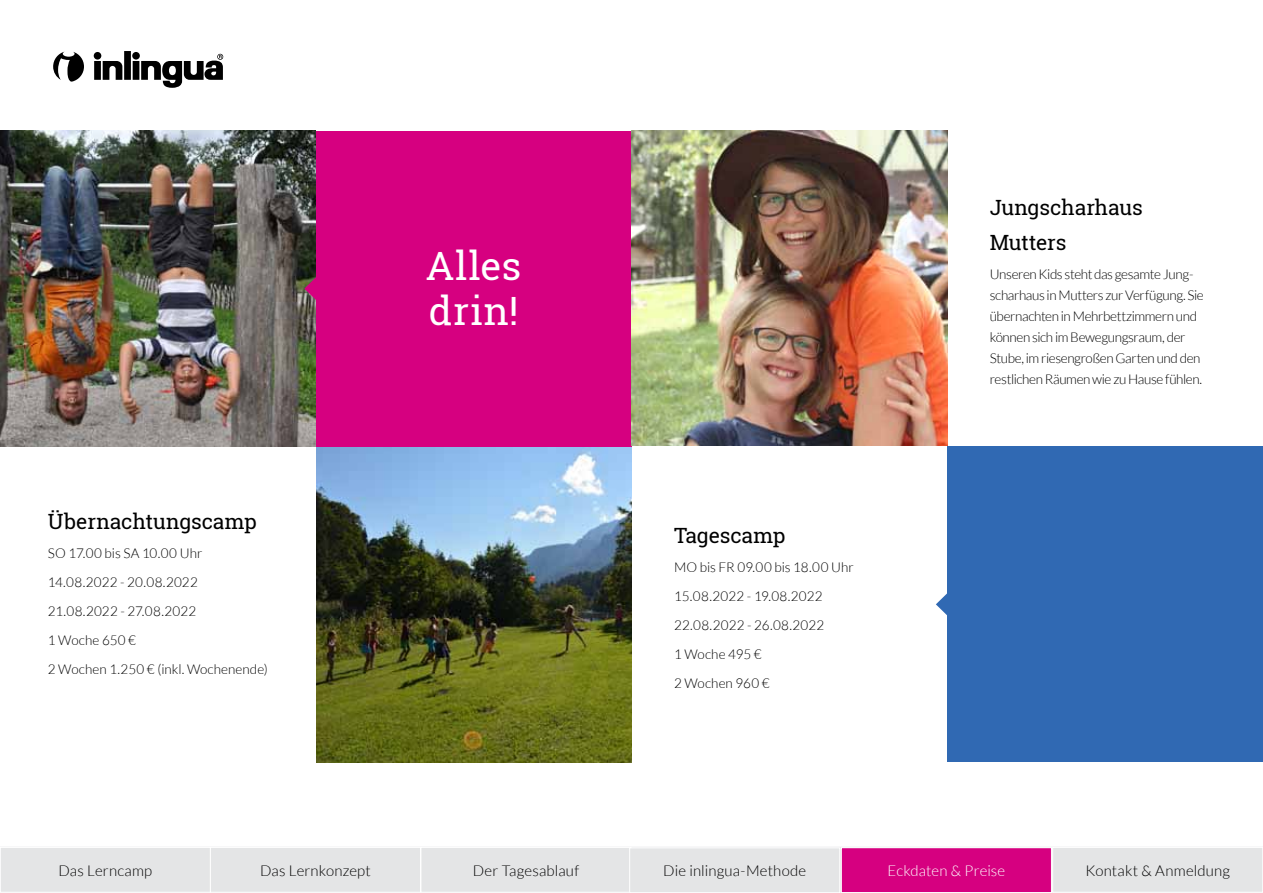
<style>
.page{position:relative;width:1263px;height:893px;background:#fff}
.page>*{position:absolute;margin:0;border:0;box-sizing:border-box;transform-origin:0 0}
.t1{font:39px/45px "Roboto Slab";letter-spacing:.02em;color:#fff}
.t2{font:21px/34.8px "Roboto Slab";letter-spacing:-.005em;color:#000}
.t3{font:300 15px "Lato";letter-spacing:.01em;color:#000}
.t4{font:300 15px "Lato";color:#fff}
.t5{font:300 13.5px/21px "Lato";letter-spacing:-.02em;color:#000}
.t6{font:300 13.5px/28.8px "Lato";letter-spacing:.01em;color:#000}
</style>
<div class="page">
<img style="left:0;top:131px;width:316px;height:315px">
<div style="left:316px;top:131px;width:315px;height:315px;background:#d60080"></div>
<svg style="left:304px;top:271px;width:12px;height:36px"></svg>
<div style="left:947px;top:446px;width:316px;height:316px;background:#3069b3"></div>
<svg style="left:936px;top:593px;width:11px;height:22px"></svg>
<svg style="left:53px;top:51px;width:170px;height:37px"></svg>
<div style="left:0;top:847px;width:210px;height:45px;background:#e4e5e6"></div>
<div style="left:0;top:847px;width:211px;height:45px;border:1px solid #fff"></div>
<div style="left:421px;top:847px;width:210px;height:45px;background:#e4e5e6"></div>
<div style="left:421px;top:847px;width:210px;height:45px;border:1px solid #fff"></div>
<div style="left:630px;top:848px;width:210px;height:45px;background:#e4e5e6"></div>
<div style="left:629px;top:847px;width:211px;height:46px;border:1px solid #fff"></div>
<div style="left:1053px;top:847px;width:210px;height:45px;background:#e4e5e6"></div>
<div style="left:1052px;top:847px;width:211px;height:45px;border:1px solid #fff"></div>
<div style="left:841px;top:848px;width:210px;height:44px;background:#d60080"></div>
<div style="left:841px;top:847px;width:211px;height:46px;border:1px solid #fff"></div>
<div style="left:210px;top:847px;width:210px;height:45px;background:#e4e5e6"></div>
<div style="left:210px;top:847px;width:211px;height:45px;border:1px solid #fff"></div>
<img style="left:632px;top:130px;width:316px;height:316px">
<img style="left:316px;top:447px;width:316px;height:316px">
<h2 class="t2" style="left:48px;top:504px;width:210px">Übernachtungscamp</h2>
<p class="t6" style="left:48px;top:539px;width:222px">SO 17.00 bis SA 10.00 Uhr<br>14.08.2022 - 20.08.2022<br>21.08.2022 - 27.08.2022<br>1 Woche 650 €<br>2 Wochen 1.250 € (inkl. Wochenende)</p>
<h1 class="t1" style="left:426px;top:243px;width:97px">Alles drin!</h1>
<h2 class="t2" style="left:674px;top:518px;width:113px">Tagescamp</h2>
<p class="t6" style="left:674px;top:553px;width:181px">MO bis FR 09.00 bis 18.00 Uhr<br>15.08.2022 - 19.08.2022<br>22.08.2022 - 26.08.2022<br>1 Woche 495 €<br>2 Wochen 960 €</p>
<h2 class="t2" style="left:990px;top:190px;width:154px">Jungscharhaus<br>Mutters</h2>
<p class="t5" style="left:990px;top:264px;width:216px">Unseren Kids steht das gesamte Jung&shy;scharhaus in Mutters zur Verfügung. Sie übernachten in Mehrbettzimmern und können sich im Bewegungsraum, der Stube, im riesengroßen Garten und den restlichen Räumen wie zu Hause fühlen.</p>
<p class="t3" style="left:58px;top:862px;width:95px">Das Lerncamp</p>
<p class="t3" style="left:260px;top:862px;width:112px">Das Lernkonzept</p>
<p class="t3" style="left:473px;top:862px;width:108px">Der Tagesablauf</p>
<p class="t3" style="left:663px;top:863px;width:145px">Die inlingua-Methode</p>
<p class="t4" style="left:887px;top:863px;width:119px">Eckdaten &amp; Preise</p>
<p class="t3" style="left:1085px;top:862px;width:146px">Kontakt &amp; Anmeldung</p>
</div>
